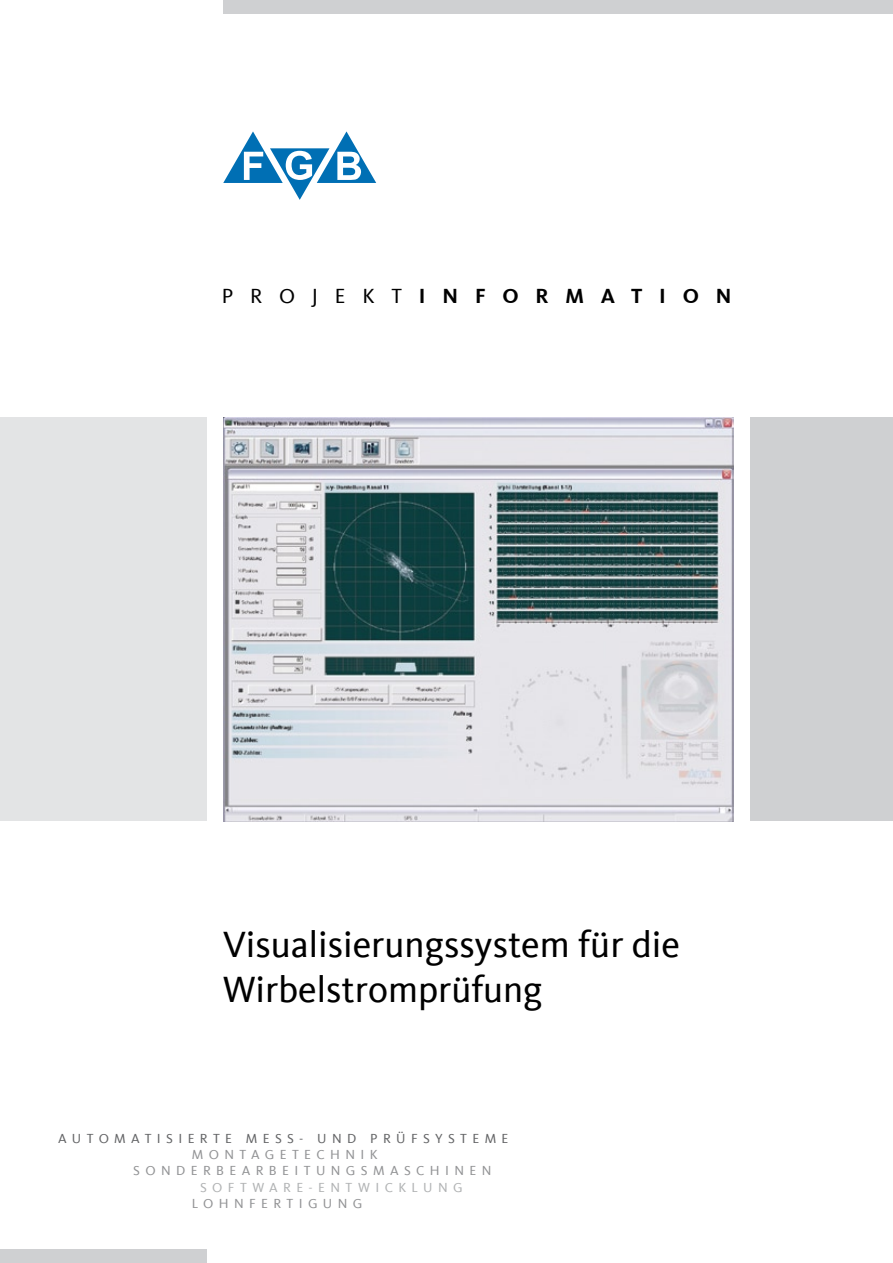
<style>
.page{position:relative;width:893px;height:1263px;background:#fff}
.page>*{position:absolute;margin:0;border:0;box-sizing:border-box;transform-origin:0 0}
.t1{font:37.5px/45px "CDU Kievit Tab";color:#000}
.t2{font:700 21px "CDU Kievit Tab";letter-spacing:.8em;color:#000}
.t3{font:13.5px/16.2px "CDU Kievit Tab";letter-spacing:.4em;color:#929395}
.t4{font:13.5px "CDU Kievit Tab";letter-spacing:.4em;color:#646567}
.t5{font:13.5px "CDU Kievit Tab";letter-spacing:.4em;color:#b1b3b4}
.s1{font-weight:400}
</style>
<div class="page">
<div style="left:0;top:417px;width:206px;height:404px;background:#e3e4e5"></div>
<svg style="left:223px;top:131px;width:153px;height:69px"></svg>
<img style="left:223px;top:417px;width:510px;height:404px">
<div style="left:751px;top:417px;width:142px;height:404px;background:#cfd0d2"></div>
<div style="left:0;top:1249px;width:206px;height:14px;background:#cfd0d2"></div>
<div style="left:223px;top:0;width:670px;height:14px;background:#cfd0d2"></div>
<h2 class="t2" style="left:222px;top:284px;width:511px"><span class="s1">PROJEKT</span>INFORMATION</h2>
<h1 class="t1" style="left:223px;top:922px;width:459px">Visualisierungssystem für die<br>Wirbelstromprüfung</h1>
<p class="t4" style="left:58px;top:1131px;width:452px">AUTOMATISIERTE MESS- UND PRÜFSYSTEME</p>
<p class="t3" style="left:133px;top:1146px;width:360px;text-indent:58px">MONTAGETECHNIK<br>SONDERBEARBEITUNGSMASCHINEN</p>
<p class="t5" style="left:200px;top:1179px;width:264px">SOFTWARE-ENTWICKLUNG</p>
<p class="t3" style="left:192px;top:1195px;width:172px">LOHNFERTIGUNG</p>
</div>
